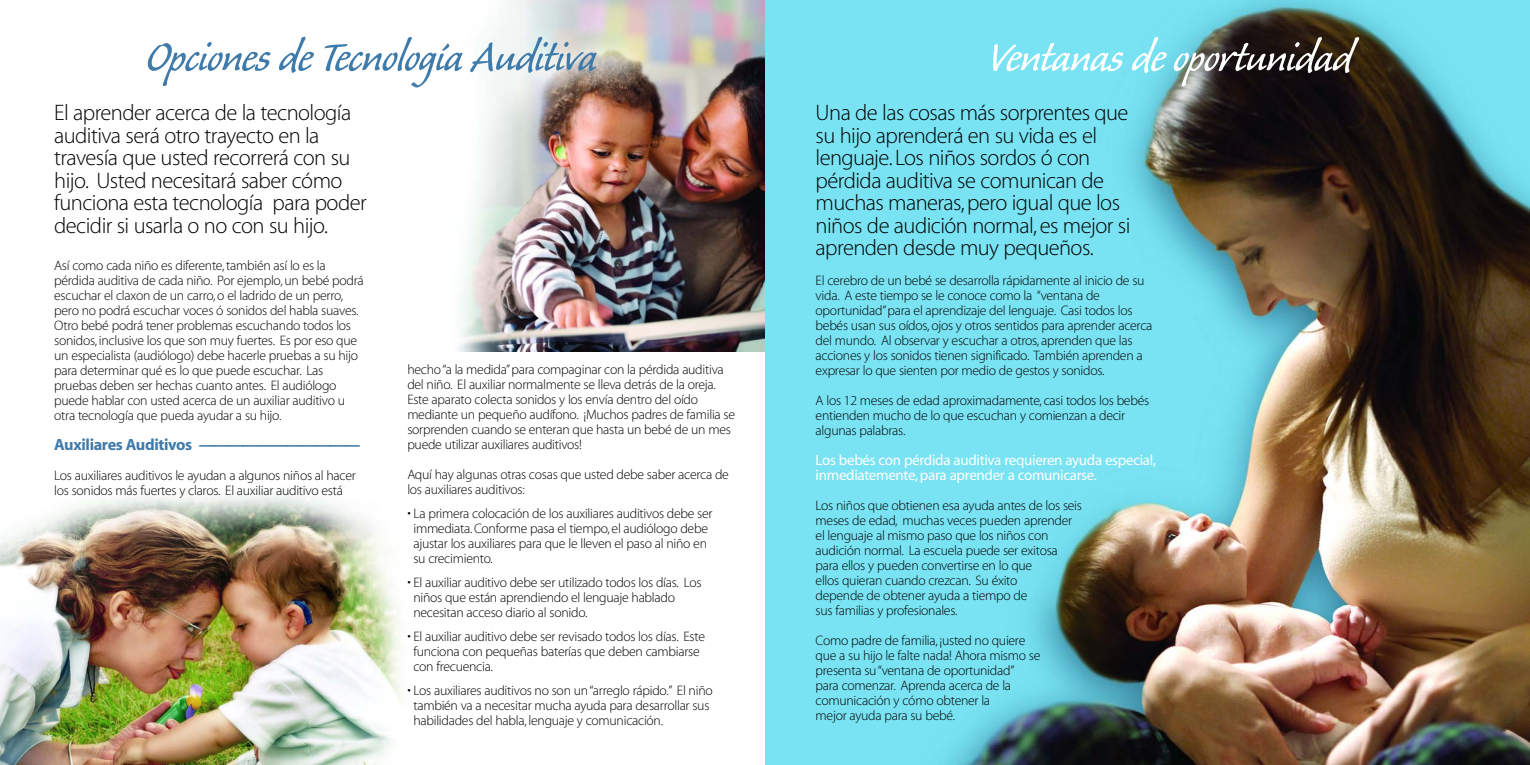
<style>
.page{position:relative;width:1530px;height:765px;background:#fff}
.page>*{position:absolute;margin:0;border:0;box-sizing:border-box;transform-origin:0 0}
.t1{font:53.75px "Caliban";letter-spacing:-.025em;color:#3f7baa}
.t2{font:53.75px "Caliban";letter-spacing:-.025em;color:#fff}
.t3{font:22.5px/22.5px "Adobe Corp ID Myriad Lt";letter-spacing:-.025em;color:#000}
.t4{font:16.25px "Adobe Corp ID Myriad Bd";letter-spacing:-.02em;color:#3f7baa}
.t5{font:15px/15px "Adobe Corp ID Myriad Rg";letter-spacing:-.02em;color:#fff}
.t6{font:13.75px/15px "Adobe Corp ID Myriad Lt";letter-spacing:-.02em;color:#000}
</style>
<div class="page">
<img style="left:459px;top:0;width:306px;height:351px">
<img style="left:0;top:495px;width:402px;height:270px">
<img style="left:765px;top:0;width:765px;height:765px">
<h1 class="t1" style="left:146px;top:38px;width:453px">Opciones de Tecnología Auditiva</h1>
<h2 class="t3" style="left:54px;top:103px;width:314px">El aprender acerca de la tecnología auditiva será otro trayecto en la travesía que usted recorrerá con su hijo. Usted necesitará saber cómo funciona esta tecnología para poder decidir si usarla o no con su hijo.</h2>
<p class="t6" style="left:54px;top:259px;width:311px">Así como cada niño es diferente, también así lo es la pérdida auditiva de cada niño. Por ejemplo, un bebé podrá escuchar el claxon de un carro, o el ladrido de un perro, pero no podrá escuchar voces ó sonidos del habla suaves.<br>Otro bebé podrá tener problemas escuchando todos los sonidos, inclusive los que son muy fuertes. Es por eso que un especialista (audiólogo) debe hacerle pruebas a su hijo para determinar qué es lo que puede escuchar. Las pruebas deben ser hechas cuanto antes. El audiólogo puede hablar con usted acerca de un auxiliar auditivo u otra tecnología que pueda ayudar a su hijo.</p>
<p class="t4" style="left:54px;top:439px;width:308px">Auxiliares Auditivos ———————————</p>
<p class="t6" style="left:54px;top:469px;width:303px">Los auxiliares auditivos le ayudan a algunos niños al hacer los sonidos más fuertes y claros. El auxiliar auditivo está</p>
<p class="t6" style="left:407px;top:363px;width:329px">hecho “a la medida”para compaginar con la pérdida auditiva del niño. El auxiliar normalmente se lleva detrás de la oreja.<br>Este aparato colecta sonidos y los envía dentro del oído mediante un pequeño audífono. ¡Muchos padres de familia se sorprenden cuando se enteran que hasta un bebé de un mes puede utilizar auxiliares auditivos!</p>
<p class="t6" style="left:407px;top:468px;width:323px">Aquí hay algunas otras cosas que usted debe saber acerca de los auxiliares auditivos:</p>
<p class="t6" style="left:413px;top:507px;width:301px;text-indent:-6px">• La primera colocación de los auxiliares auditivos debe ser immediata.Conforme pasa el tiempo, el audiólogo debe ajustar los auxiliares para que le lleven el paso al niño en su crecimiento.</p>
<p class="t6" style="left:413px;top:576px;width:290px;text-indent:-6px">• El auxiliar auditivo debe ser utilizado todos los días. Los niños que están aprendiendo el lenguaje hablado necesitan acceso diario al sonido.</p>
<p class="t6" style="left:413px;top:630px;width:293px;text-indent:-6px">• El auxiliar auditivo debe ser revisado todos los días. Este funciona con pequeñas baterías que deben cambiarse con frecuencia.</p>
<p class="t6" style="left:413px;top:684px;width:301px;text-indent:-6px">• Los auxiliares auditivos no son un “arreglo rápido.” El niño también va a necesitar mucha ayuda para desarrollar sus habilidades del habla, lenguaje y comunicación.</p>
<h1 class="t2" style="left:987px;top:38px;width:367px">Ventanas de oportunidad</h1>
<h2 class="t3" style="left:816px;top:104px;width:316px">Una de las cosas más sorprentes que su hijo aprenderá en su vida es el lenguaje. Los niños sordos ó con pérdida auditiva se comunican de muchas maneras, pero igual que los niños de audición normal, es mejor si aprenden desde muy pequeños.</h2>
<p class="t6" style="left:816px;top:275px;width:338px">El cerebro de un bebé se desarrolla rápidamente al inicio de su vida. A este tiempo se le conoce como la “ventana de oportunidad”para el aprendizaje del lenguaje. Casi todos los bebés usan sus oídos, ojos y otros sentidos para aprender acerca del mundo. Al observar y escuchar a otros, aprenden que las acciones y los sonidos tienen significado. También aprenden a expresar lo que sienten por medio de gestos y sonidos.</p>
<p class="t6" style="left:816px;top:395px;width:335px">A los 12 meses de edad aproximadamente, casi todos los bebés entienden mucho de lo que escuchan y comienzan a decir algunas palabras.</p>
<p class="t5" style="left:816px;top:454px;width:342px">Los bebés con pérdida auditiva requieren ayuda especial, inmediatemente, para aprender a comunicarse.</p>
<p class="t6" style="left:816px;top:500px;width:268px">Los niños que obtienen esa ayuda antes de los seis meses de edad, muchas veces pueden aprender el lenguaje al mismo paso que los niños con audición normal. La escuela puede ser exitosa para ellos y pueden convertirse en lo que<br>ellos quieran cuando crezcan. Su éxito<br>depende de obtener ayuda a tiempo de<br>sus familias y profesionales.</p>
<p class="t6" style="left:816px;top:635px;width:226px">Como padre de familia, ¡usted no quiere que a su hijo le falte nada! Ahora mismo se presenta su “ventana de oportunidad” para comenzar. Aprenda acerca de la comunicación y cómo obtener la<br>mejor ayuda para su bebé.</p>
</div>
